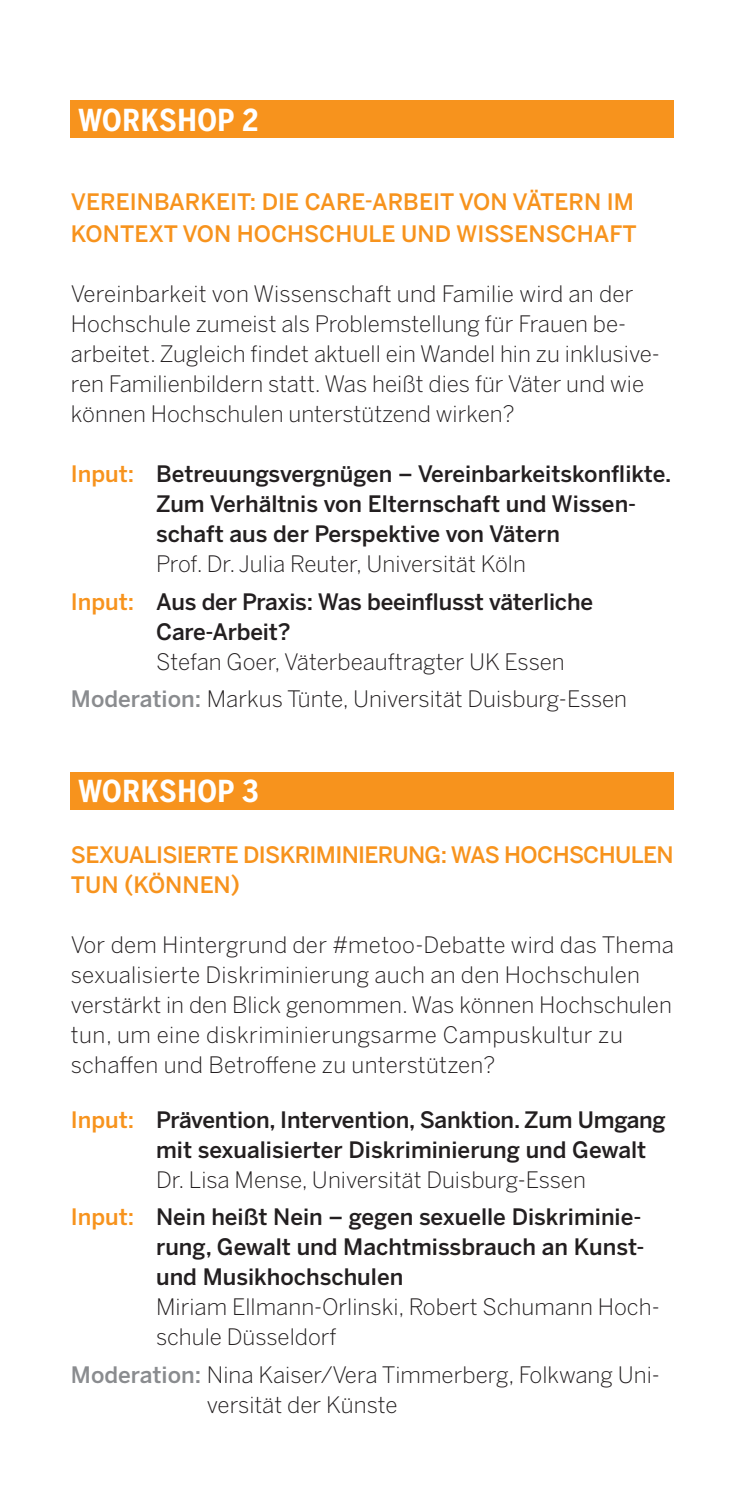
<style>
.page{position:relative;width:745px;height:1489px;background:#fff}
.page>*{position:absolute;margin:0;border:0;box-sizing:border-box;transform-origin:0 0}
.t1{font:700 30px "Benton Sans Condensed";letter-spacing:.02em;color:#fff}
.t2{font:300 22.5px/30px "Benton Sans";color:#231f20}
.t3{font:500 22.5px/30px "Benton Sans";color:#231f20}
.t4{font:500 22.5px/32.5px "Benton Sans";color:#f7931d}
.t5{font:500 22.5px/30px "Benton Sans";letter-spacing:-.03em;color:#f7931d}
.s1{color:#f7931d}
.s2{font-weight:300}
.s3{font-weight:500;color:#8a8c8f}
</style>
<div class="page">
<div style="left:71px;top:771px;width:602px;height:38px;background:#f7931d"></div>
<div style="left:71px;top:100px;width:602px;height:38px;background:#f7931d"></div>
<h1 class="t1" style="left:78px;top:101px;width:182px">WORKSHOP 2</h1>
<p class="t4" style="left:71px;top:185px;width:567px">VEREINBARKEIT: DIE CARE-ARBEIT VON VÄTERN IM<br>KONTEXT VON HOCHSCHULE UND WISSENSCHAFT</p>
<p class="t2" style="left:71px;top:279px;width:590px">Vereinbarkeit von Wissenschaft und Familie wird an der Hochschule zumeist als Problemstellung für Frauen be&shy;arbeitet. Zugleich findet aktuell ein Wandel hin zu inklusive&shy;ren Familienbildern statt. Was heißt dies für Väter und wie können Hochschulen unterstützend wirken?</p>
<p class="t3" style="left:156px;top:459px;width:516px;text-indent:-85px"><span class="s1">Input:</span> Betreuungsvergnügen – Vereinbarkeitskonflikte.<br>Zum Verhältnis von Elternschaft und Wissen&shy;schaft aus der Perspektive von Vätern</p>
<p class="t3" style="left:71px;top:546px;width:523px;line-height:37px;text-indent:85px"><span class="s2">Prof. Dr. Julia Reuter, Universität Köln<br></span><span class="s1">Input:</span> Aus der Praxis: Was beeinflusst väterliche</p>
<p class="t3" style="left:156px;top:616px;width:136px">Care-Arbeit?</p>
<p class="t2" style="left:71px;top:642px;width:557px;line-height:37px;text-indent:85px">Stefan Goer, Väterbeauftragter UK Essen<br><span class="s3">Moderation:</span> Markus Tünte, Universität Duisburg-Essen</p>
<h1 class="t1" style="left:78px;top:772px;width:182px">WORKSHOP 3</h1>
<p class="t5" style="left:71px;top:840px;width:603px">SEXUALISIERTE DISKRIMINIERUNG: WAS HOCHSCHULEN<br>TUN (KÖNNEN)</p>
<p class="t2" style="left:71px;top:930px;width:604px">Vor dem Hintergrund der #metoo-Debatte wird das Thema sexualisierte Diskriminierung auch an den Hochschulen verstärkt in den Blick genommen. Was können Hochschulen tun, um eine diskriminierungsarme Campuskultur zu schaffen und Betroffene zu unterstützen?</p>
<p class="t3" style="left:156px;top:1105px;width:511px;text-indent:-85px"><span class="s1">Input:</span> Prävention, Intervention, Sanktion. Zum Umgang mit sexualisierter Diskriminierung und Gewalt</p>
<p class="t3" style="left:71px;top:1161px;width:571px;line-height:37px;text-indent:85px"><span class="s2">Dr. Lisa Mense, Universität Duisburg-Essen<br></span><span class="s1">Input:</span> Nein heißt Nein – gegen sexuelle Diskriminie-</p>
<p class="t3" style="left:156px;top:1232px;width:489px">rung, Gewalt und Machtmissbrauch an Kunst&shy;und Musikhochschulen</p>
<p class="t2" style="left:156px;top:1292px;width:505px">Miriam Ellmann-Orlinski, Robert Schumann Hoch&shy;schule Düsseldorf</p>
<p class="t2" style="left:207px;top:1359px;width:454px;text-indent:-136px"><span class="s3">Moderation:</span> Nina Kaiser/Vera Timmerberg, Folkwang Uni&shy;versität der Künste</p>
</div>
